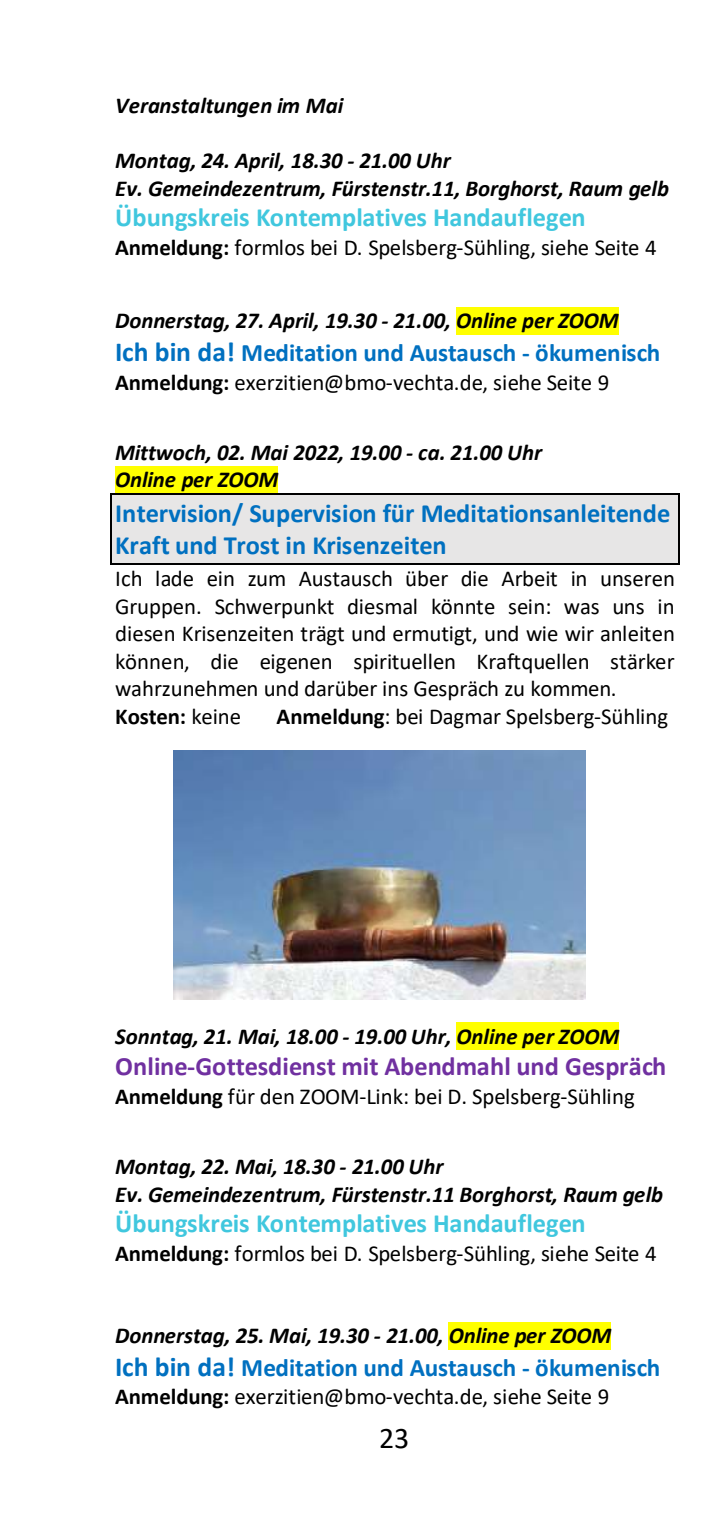
<style>
.page{position:relative;width:716px;height:1531px;background:#fff}
.page>*{position:absolute;margin:0;border:0;box-sizing:border-box;transform-origin:0 0}
.t1{font:30px "Calibri";color:#000}
.t2{font:700 26.5px "Calibri";letter-spacing:.005em;color:#40c7de}
.t3{font:700 26.5px/32.5px "Calibri";letter-spacing:.005em;color:#0070c0}
.t4{font:700 26.5px "Calibri";letter-spacing:.005em;color:#7030a0}
.t5{font:700 25.25px "Calibri";letter-spacing:-.005em;color:#0070c0}
.t6{font:22.75px/27.5px "Calibri";color:#000}
.t7{font:italic 700 22.75px/27.5px "Calibri";letter-spacing:-.005em;color:#000}
.s1{font-weight:700}
.s2{font-size:27.5px}
</style>
<div class="page">
<div style="left:456px;top:307px;width:162px;height:27px;background:#ff0"></div>
<div style="left:115px;top:466px;width:163px;height:27px;background:#ff0"></div>
<div style="left:111px;top:494px;width:567px;height:35px;background:#e7e6e6"></div>
<hr style="left:111px;top:493px;width:567px;height:1px;background:#000">
<hr style="left:110px;top:494px;width:1px;height:35px;background:#000">
<hr style="left:678px;top:494px;width:1px;height:35px;background:#000">
<div style="left:111px;top:529px;width:567px;height:34px;background:#e7e6e6"></div>
<hr style="left:111px;top:563px;width:567px;height:2px;background:#000">
<hr style="left:110px;top:529px;width:1px;height:34px;background:#000">
<hr style="left:678px;top:529px;width:1px;height:34px;background:#000">
<div style="left:456px;top:1022px;width:162px;height:28px;background:#ff0"></div>
<div style="left:449px;top:1322px;width:162px;height:27px;background:#ff0"></div>
<img style="left:173px;top:750px;width:412px;height:249px">
<p class="t7" style="left:115px;top:91px;width:230px">Veranstaltungen im Mai</p>
<p class="t7" style="left:115px;top:146px;width:555px">Montag, 24. April, 18.30 - 21.00 Uhr<br>Ev. Gemeindezentrum, Fürstenstr.11, Borghorst, Raum gelb</p>
<p class="t2" style="left:115px;top:199px;width:472px">Übungskreis Kontemplatives Handauflegen</p>
<p class="t6" style="left:115px;top:233px;width:543px"><span class="s1">Anmeldung:</span> formlos bei D. Spelsberg-Sühling, siehe Seite 4</p>
<p class="t7" style="left:115px;top:306px;width:505px">Donnerstag, 27. April, 19.30 - 21.00, Online per ZOOM</p>
<p class="t5" style="left:115px;top:334px;width:547px"><span class="s2">Ich bin da!</span> Meditation und Austausch - ökumenisch</p>
<p class="t6" style="left:115px;top:368px;width:495px"><span class="s1">Anmeldung:</span> exerzitien@bmo-vechta.de, siehe Seite 9</p>
<p class="t7" style="left:115px;top:438px;width:428px">Mittwoch, 02. Mai 2022, 19.00 - ca. 21.00 Uhr<br>Online per ZOOM</p>
<p class="t3" style="left:115px;top:496px;width:557px">Intervision/ Supervision für Meditationsanleitende<br>Kraft und Trost in Krisenzeiten</p>
<p class="t6" style="left:115px;top:564px;width:561px">Ich lade ein zum Austausch über die Arbeit in unseren Gruppen. Schwerpunkt diesmal könnte sein: was uns in diesen Krisenzeiten trägt und ermutigt, und wie wir anleiten können, die eigenen spirituellen Kraftquellen stärker wahrzunehmen und darüber ins Gespräch zu kommen.<br><span class="s1">Kosten:</span> keine</p>
<p class="t6" style="left:276px;top:702px;width:393px"><span class="s1">Anmeldung</span>: bei Dagmar Spelsberg-Sühling</p>
<p class="t7" style="left:115px;top:1022px;width:506px">Sonntag, 21. Mai, 18.00 - 19.00 Uhr, Online per ZOOM</p>
<p class="t4" style="left:115px;top:1047px;width:553px">Online-Gottesdienst mit Abendmahl und Gespräch</p>
<p class="t6" style="left:115px;top:1082px;width:521px"><span class="s1">Anmeldung</span> für den ZOOM-Link: bei D. Spelsberg-Sühling</p>
<p class="t7" style="left:115px;top:1152px;width:549px">Montag, 22. Mai, 18.30 - 21.00 Uhr<br>Ev. Gemeindezentrum, Fürstenstr.11 Borghorst, Raum gelb</p>
<p class="t2" style="left:115px;top:1204px;width:472px">Übungskreis Kontemplatives Handauflegen</p>
<p class="t6" style="left:115px;top:1239px;width:543px"><span class="s1">Anmeldung:</span> formlos bei D. Spelsberg-Sühling, siehe Seite 4</p>
<p class="t7" style="left:115px;top:1321px;width:498px">Donnerstag, 25. Mai, 19.30 - 21.00, Online per ZOOM</p>
<p class="t5" style="left:115px;top:1349px;width:547px"><span class="s2">Ich bin da!</span> Meditation und Austausch - ökumenisch</p>
<p class="t6" style="left:115px;top:1382px;width:495px"><span class="s1">Anmeldung:</span> exerzitien@bmo-vechta.de, siehe Seite 9</p>
<h1 class="t1" style="left:379px;top:1416px;width:32px">23</h1>
</div>
